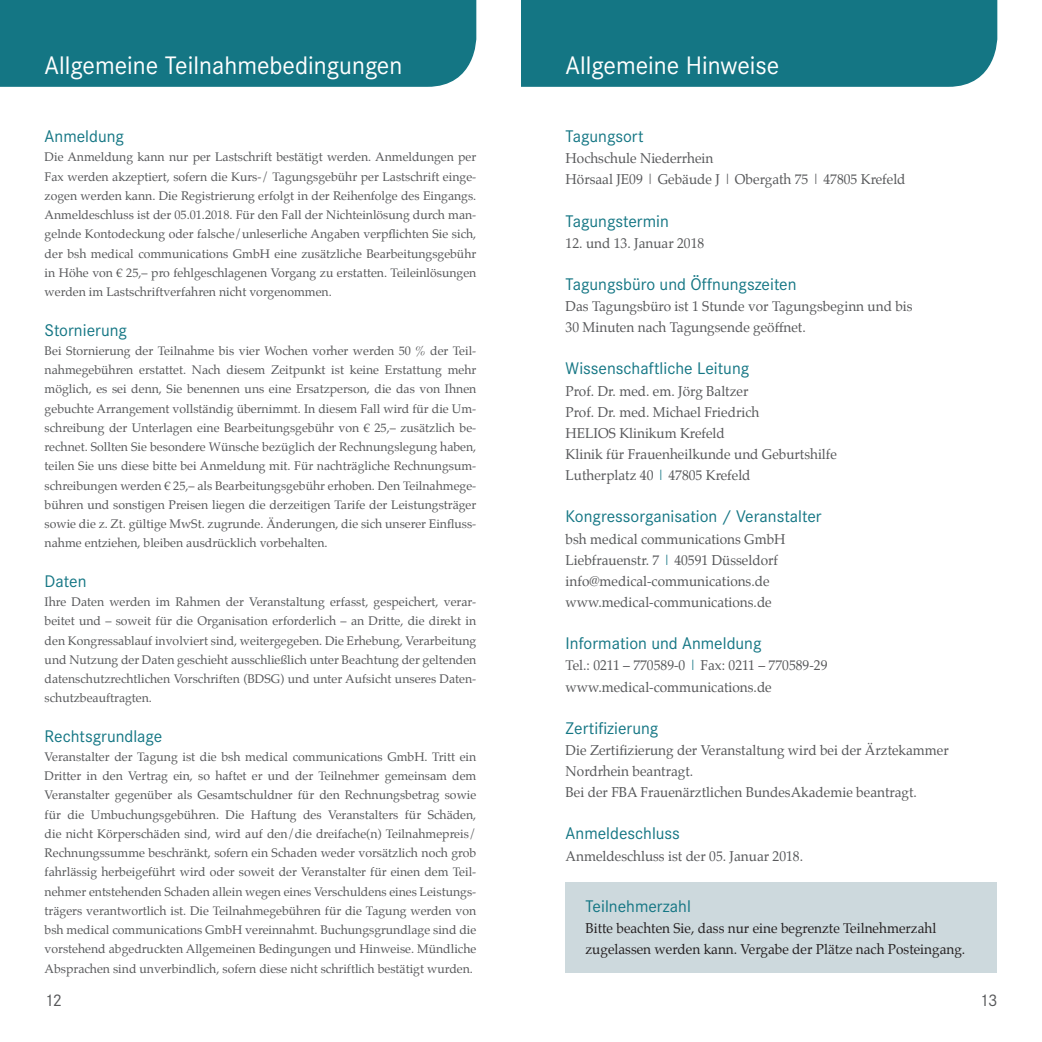
<style>
.page{position:relative;width:1042px;height:1042px;background:#fff}
.page>*{position:absolute;margin:0;border:0;box-sizing:border-box;transform-origin:0 0}
.t1{font:26.25px "Corporate S";color:#fff}
.t2{font:17.5px "Corporate S";color:#147684}
.t3{font:17.5px "Corporate S";color:#57585a}
.t4{font:14px/21.2px "Palatino";color:#57585a}
.t5{font:14px/21.2px "Palatino";color:#231f20}
.t6{font:12.25px/19.2px "Palatino";color:#57585a;text-align:justify}
.s1{color:#147684}
</style>
<div class="page">
<div style="left:0;top:0;width:476px;height:87px;background:#147684"></div>
<div style="left:566px;top:882px;width:431px;height:90px;background:#cdd9dd"></div>
<div style="left:521px;top:0;width:476px;height:87px;background:#147684"></div>
<h1 class="t1" style="left:45px;top:50px;width:359px">Allgemeine Teilnahmebedingungen</h1>
<h1 class="t1" style="left:566px;top:50px;width:215px">Allgemeine Hinweise</h1>
<h2 class="t2" style="left:45px;top:126px;width:81px">Anmeldung</h2>
<p class="t6" style="left:45px;top:147px;width:433px">Die Anmeldung kann nur per Lastschrift bestätigt werden. Anmeldungen per Fax werden akzeptiert, sofern die Kurs-/ Tagungsgebühr per Lastschrift einge&shy;zogen werden kann. Die Registrierung erfolgt in der Reihenfolge des Eingangs.<br>Anmeldeschluss ist der 05.01.2018. Für den Fall der Nichteinlösung durch man&shy;gelnde Kontodeckung oder falsche/unleserliche Angaben verpflichten Sie sich, der bsh medical communications GmbH eine zusätzliche Bearbeitungsgebühr in Höhe von € 25,– pro fehlgeschlagenen Vorgang zu erstatten. Teileinlösungen werden im Lastschriftverfahren nicht vorgenommen.</p>
<h2 class="t2" style="left:45px;top:320px;width:84px">Stornierung</h2>
<p class="t6" style="left:45px;top:341px;width:433px">Bei Stornierung der Teilnahme bis vier Wochen vorher werden 50 % der Teil&shy;nahmegebühren erstattet. Nach diesem Zeitpunkt ist keine Erstattung mehr möglich, es sei denn, Sie benennen uns eine Ersatzperson, die das von Ihnen gebuchte Arrangement vollständig übernimmt. In diesem Fall wird für die Um&shy;schreibung der Unterlagen eine Bearbeitungsgebühr von € 25,– zusätzlich be&shy;rechnet. Sollten Sie besondere Wünsche bezüglich der Rechnungslegung haben, teilen Sie uns diese bitte bei Anmeldung mit. Für nachträgliche Rechnungsum&shy;schreibungen werden € 25,– als Bearbeitungsgebühr erhoben. Den Teilnahmege&shy;bühren und sonstigen Preisen liegen die derzeitigen Tarife der Leistungsträger sowie die z. Zt. gültige MwSt. zugrunde. Änderungen, die sich unserer Einfluss&shy;nahme entziehen, bleiben ausdrücklich vorbehalten.</p>
<h2 class="t2" style="left:45px;top:571px;width:43px">Daten</h2>
<p class="t6" style="left:45px;top:592px;width:433px">Ihre Daten werden im Rahmen der Veranstaltung erfasst, gespeichert, verar&shy;beitet und – soweit für die Organisation erforderlich – an Dritte, die direkt in den Kongressablauf involviert sind, weitergegeben. Die Erhebung, Verarbeitung und Nutzung der Daten geschieht ausschließlich unter Beachtung der geltenden datenschutzrechtlichen Vorschriften (BDSG) und unter Aufsicht unseres Daten&shy;schutzbeauftragten.</p>
<h2 class="t2" style="left:45px;top:726px;width:119px">Rechtsgrundlage</h2>
<p class="t6" style="left:45px;top:747px;width:433px">Veranstalter der Tagung ist die bsh medical communications GmbH. Tritt ein Dritter in den Vertrag ein, so haftet er und der Teilnehmer gemeinsam dem Veranstalter gegenüber als Gesamtschuldner für den Rechnungsbetrag sowie für die Umbuchungsgebühren. Die Haftung des Veranstalters für Schäden, die nicht Körperschäden sind, wird auf den/die dreifache(n) Teilnahmepreis/ Rechnungssumme beschränkt, sofern ein Schaden weder vorsätzlich noch grob fahrlässig herbeigeführt wird oder soweit der Veranstalter für einen dem Teil&shy;nehmer entstehenden Schaden allein wegen eines Verschuldens eines Leistungs&shy;trägers verantwortlich ist. Die Teilnahmegebühren für die Tagung werden von bsh medical communications GmbH vereinnahmt. Buchungsgrundlage sind die vorstehend abgedruckten Allgemeinen Bedingungen und Hinweise. Mündliche Absprachen sind unverbindlich, sofern diese nicht schriftlich bestätigt wurden.</p>
<h2 class="t2" style="left:566px;top:126px;width:79px">Tagungsort</h2>
<p class="t4" style="left:566px;top:148px;width:341px">Hochschule Niederrhein<br>Hörsaal JE09 | Gebäude J | Obergath 75 | 47805 Krefeld</p>
<h2 class="t2" style="left:566px;top:211px;width:105px">Tagungstermin</h2>
<p class="t4" style="left:566px;top:232px;width:140px">12. und 13. Januar 2018</p>
<h2 class="t2" style="left:566px;top:274px;width:232px">Tagungsbüro und Öffnungszeiten</h2>
<p class="t4" style="left:566px;top:296px;width:348px">Das Tagungsbüro ist 1 Stunde vor Tagungsbeginn und bis<br>30 Minuten nach Tagungsende geöffnet.</p>
<h2 class="t2" style="left:566px;top:359px;width:185px">Wissenschaftliche Leitung</h2>
<p class="t4" style="left:566px;top:380px;width:273px">Prof. Dr. med. em. Jörg Baltzer<br>Prof. Dr. med. Michael Friedrich<br>HELIOS Klinikum Krefeld<br>Klinik für Frauenheilkunde und Geburtshilfe Lutherplatz 40 <span class="s1">|</span> 47805 Krefeld</p>
<h2 class="t2" style="left:566px;top:507px;width:257px">Kongressorganisation / Veranstalter</h2>
<p class="t4" style="left:566px;top:528px;width:221px">bsh medical communications GmbH Liebfrauenstr. 7 <span class="s1">|</span> 40591 Düsseldorf info@medical-communications.de www.medical-communications.de</p>
<h2 class="t2" style="left:566px;top:633px;width:197px">Information und Anmeldung</h2>
<p class="t4" style="left:566px;top:655px;width:263px">Tel.: 0211 – 770589-0 <span class="s1">|</span> Fax: 0211 – 770589-29 www.medical-communications.de</p>
<h2 class="t2" style="left:566px;top:718px;width:94px">Zertifizierung</h2>
<p class="t4" style="left:566px;top:739px;width:385px">Die Zertifizierung der Veranstaltung wird bei der Ärztekammer<br>Nordrhein beantragt.<br>Bei der FBA Frauenärztlichen BundesAkademie beantragt.</p>
<h2 class="t2" style="left:566px;top:824px;width:116px">Anmeldeschluss</h2>
<p class="t4" style="left:566px;top:845px;width:239px">Anmeldeschluss ist der 05. Januar 2018.</p>
<h2 class="t2" style="left:585px;top:896px;width:107px">Teilnehmerzahl</h2>
<p class="t5" style="left:585px;top:917px;width:381px">Bitte beachten Sie, dass nur eine begrenzte Teilnehmerzahl zugelassen werden kann. Vergabe der Plätze nach Posteingang.</p>
<h2 class="t3" style="left:45px;top:990px;width:19px">12</h2>
<h2 class="t3" style="left:979px;top:990px;width:19px">13</h2>
</div>
